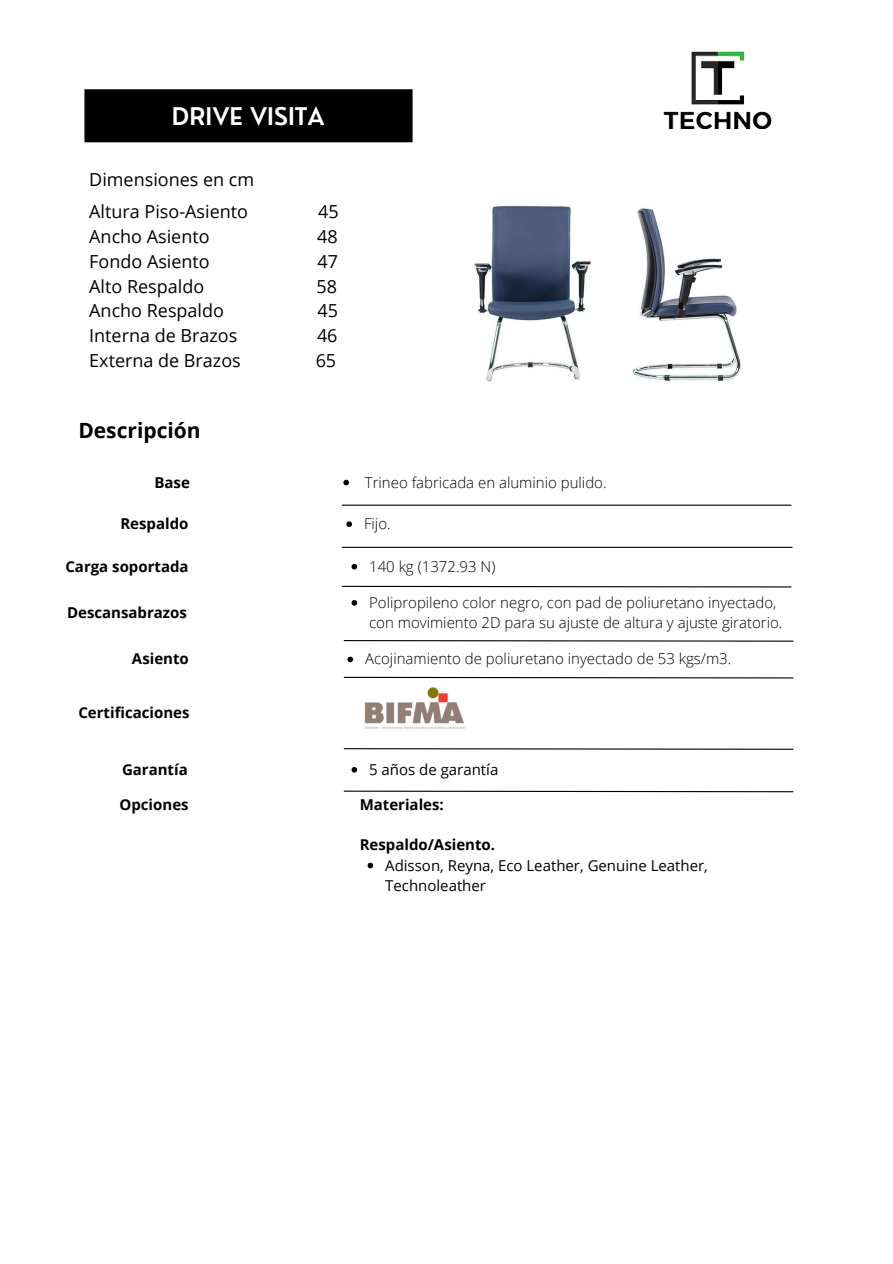
<style>
.page{position:relative;width:893px;height:1264px;background:#fff}
.page>*{position:absolute;margin:0;border:0;box-sizing:border-box;transform-origin:0 0}
.t1{font:600 23.7px "Nourd";color:#fff}
.t2{font:700 21px "Open Sans";color:#000}
.t3{font:18px/32.4px "Open Sans";color:#000}
.t4{font:300 15px/20.2px "Open Sans";color:#000}
.t5{font:700 15px "Open Sans";color:#000}
.t6{font:15px/20.2px "Open Sans";color:#000}
</style>
<div class="page">
<div style="left:86px;top:91px;width:325px;height:50px;background:#000"></div>
<hr style="left:84px;top:92px;width:3px;height:48px;background:#000">
<hr style="left:410px;top:92px;width:2px;height:48px;background:#000">
<hr style="left:87px;top:140px;width:323px;height:2px;background:#000">
<hr style="left:87px;top:89px;width:323px;height:3px;background:#000">
<img style="left:663px;top:51px;width:109px;height:79px">
<hr style="left:342px;top:504px;width:448px;height:1px;background:#000">
<hr style="left:342px;top:546px;width:450px;height:2px;background:#000">
<svg style="left:341px;top:585px;width:451px;height:3px"></svg>
<svg style="left:343px;top:640px;width:451px;height:2px"></svg>
<svg style="left:343px;top:748px;width:451px;height:2px"></svg>
<svg style="left:343px;top:676px;width:451px;height:3px"></svg>
<svg style="left:343px;top:790px;width:451px;height:2px"></svg>
<img style="left:364px;top:687px;width:101px;height:42px">
<img style="left:474px;top:205px;width:117px;height:177px">
<img style="left:633px;top:208px;width:108px;height:173px">
<svg style="left:367px;top:862px;width:6px;height:6px"></svg>
<svg style="left:351px;top:767px;width:6px;height:5px"></svg>
<svg style="left:343px;top:480px;width:6px;height:5px"></svg>
<svg style="left:346px;top:521px;width:6px;height:6px"></svg>
<svg style="left:351px;top:600px;width:6px;height:5px"></svg>
<svg style="left:347px;top:656px;width:6px;height:6px"></svg>
<svg style="left:351px;top:564px;width:6px;height:5px"></svg>
<h1 class="t1" style="left:172px;top:101px;width:154px">DRIVE VISITA</h1>
<p class="t3" style="left:89px;top:163px;width:166px">Dimensiones en cm<br>Altura Piso-Asiento</p>
<p class="t3" style="left:318px;top:195px;width:22px">45</p>
<p class="t3" style="left:89px;top:220px;width:122px">Ancho Asiento</p>
<p class="t3" style="left:317px;top:220px;width:22px">48</p>
<p class="t3" style="left:89px;top:245px;width:122px">Fondo Asiento</p>
<p class="t3" style="left:317px;top:245px;width:22px">47</p>
<p class="t3" style="left:89px;top:269px;width:116px">Alto Respaldo</p>
<p class="t3" style="left:316px;top:269px;width:22px">58</p>
<p class="t3" style="left:89px;top:294px;width:136px">Ancho Respaldo</p>
<p class="t3" style="left:317px;top:294px;width:22px">45</p>
<p class="t3" style="left:89px;top:319px;width:150px">Interna de Brazos</p>
<p class="t3" style="left:317px;top:319px;width:22px">46</p>
<p class="t3" style="left:89px;top:344px;width:153px">Externa de Brazos</p>
<p class="t3" style="left:316px;top:344px;width:22px">65</p>
<h2 class="t2" style="left:78px;top:416px;width:124px">Descripción</h2>
<p class="t5" style="left:154px;top:471px;width:37px">Base</p>
<p class="t4" style="left:365px;top:471px;width:243px">Trineo fabricada en aluminio pulido.</p>
<p class="t4" style="left:364px;top:513px;width:28px">Fijo.</p>
<p class="t5" style="left:120px;top:513px;width:70px">Respaldo</p>
<p class="t5" style="left:65px;top:555px;width:125px">Carga soportada</p>
<p class="t5" style="left:67px;top:602px;width:121px">Descansabrazos</p>
<p class="t5" style="left:132px;top:648px;width:58px">Asiento</p>
<p class="t5" style="left:78px;top:702px;width:113px">Certificaciones</p>
<p class="t4" style="left:369px;top:556px;width:128px">140 kg (1372.93 N)</p>
<p class="t4" style="left:369px;top:592px;width:415px">Polipropileno color negro, con pad de poliuretano inyectado, con movimiento 2D para su ajuste de altura y ajuste giratorio.</p>
<p class="t4" style="left:365px;top:648px;width:368px">Acojinamiento de poliuretano inyectado de 53 kgs/m3.</p>
<p class="t5" style="left:122px;top:758px;width:67px">Garantía</p>
<p class="t6" style="left:369px;top:759px;width:131px">5 años de garantía</p>
<p class="t5" style="left:119px;top:793px;width:71px">Opciones</p>
<p class="t5" style="left:359px;top:793px;width:86px">Materiales:</p>
<p class="t5" style="left:359px;top:834px;width:137px">Respaldo/Asiento.</p>
<p class="t6" style="left:385px;top:854px;width:324px">Adisson, Reyna, Eco Leather, Genuine Leather,<br>Technoleather</p>
</div>
